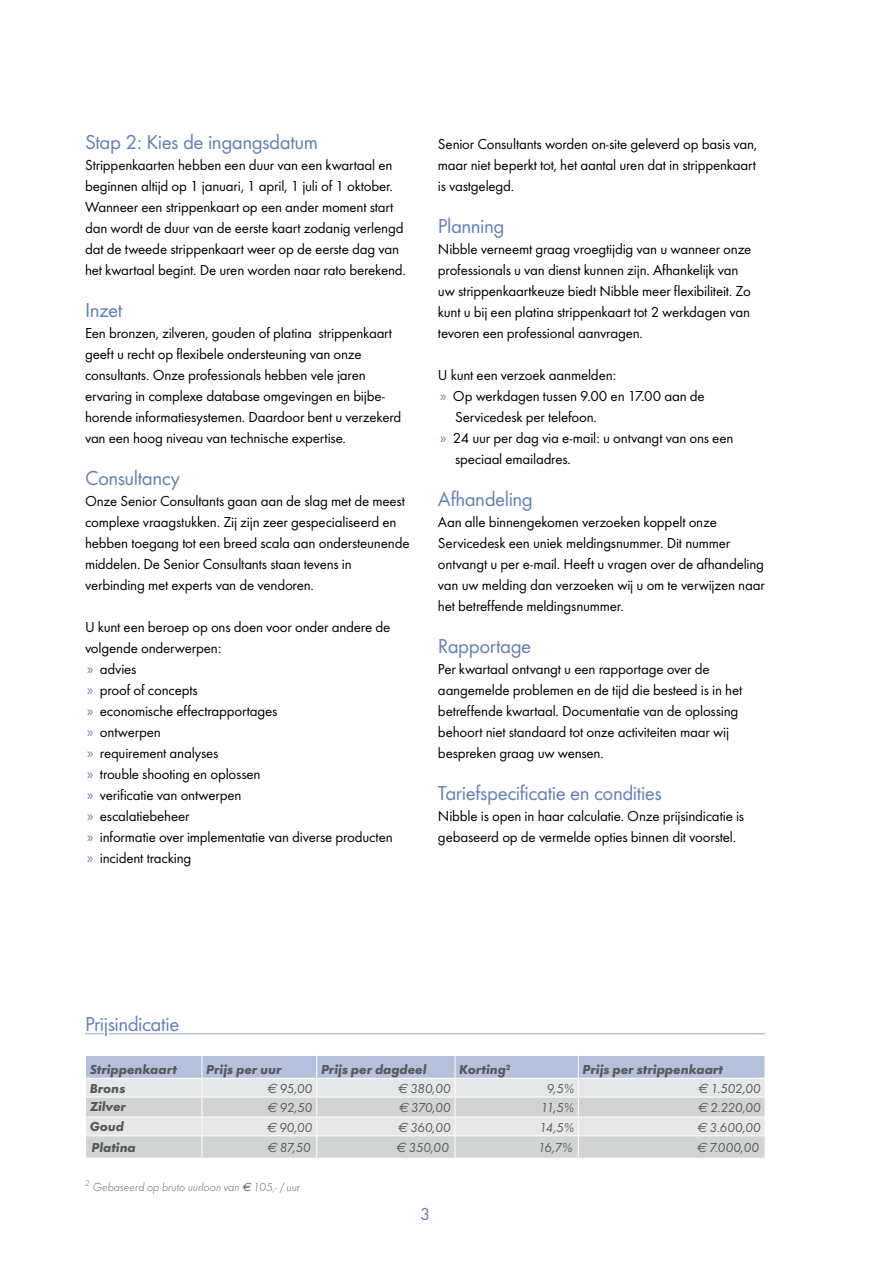
<style>
.page{position:relative;width:893px;height:1263px;background:#fff}
.page>*{position:absolute;margin:0;border:0;box-sizing:border-box;transform-origin:0 0}
.t1{font:21px "Futura T Book Ro 1";letter-spacing:-.025em;color:#6380b6}
.t2{font:18px "Futura T Book Ro 1";color:#6380b6}
.t3{font:15px/21px "Futura T Book Ro 1";letter-spacing:-.015em;color:#000}
.t4{font:13.5px "Futura T Book Oblique Ro 1";letter-spacing:-.02em;color:#58595b}
.t5{font:13.5px "Futura T Bold Oblique Ro 1";letter-spacing:-.005em;color:#58595b}
.t6{font:italic 300 12px "Futura T";letter-spacing:-.005em;color:#58595b}
.s1{font-family:"Myriad Pro";color:#6380b6}
.s2{font-family:"Euro Sans";font-style:italic}
.s3{font-family:"Euro Sans";font-weight:400}
</style>
<div class="page">
<svg style="left:86px;top:1055px;width:679px;height:103px"></svg>
<hr style="left:109px;top:1033px;width:656px;height:1px;background:#b5c0dd">
<svg style="left:85px;top:1033px;width:19px;height:1px"></svg>
<h1 class="t1" style="left:85px;top:130px;width:235px">Stap 2: Kies de ingangsdatum</h1>
<p class="t3" style="left:85px;top:154px;width:322px">Strippenkaarten hebben een duur van een kwartaal en beginnen altijd op 1 januari, 1 april, 1 juli of 1 oktober.<br>Wanneer een strippenkaart op een ander moment start dan wordt de duur van de eerste kaart zodanig verlengd dat de tweede strippenkaart weer op de eerste dag van het kwartaal begint. De uren worden naar rato berekend.</p>
<h1 class="t1" style="left:85px;top:298px;width:39px">Inzet</h1>
<p class="t3" style="left:85px;top:322px;width:318px">Een bronzen, zilveren, gouden of platina strippenkaart geeft u recht op flexibele ondersteuning van onze consultants. Onze professionals hebben vele jaren ervaring in complexe database omgevingen en bijbe&shy;horende informatiesystemen. Daardoor bent u verzekerd van een hoog niveau van technische expertise.</p>
<h1 class="t1" style="left:85px;top:466px;width:97px">Consultancy</h1>
<p class="t3" style="left:85px;top:490px;width:326px">Onze Senior Consultants gaan aan de slag met de meest complexe vraagstukken. Zij zijn zeer gespecialiseerd en hebben toegang tot een breed scala aan ondersteunende middelen. De Senior Consultants staan tevens in verbinding met experts van de vendoren.</p>
<p class="t3" style="left:85px;top:616px;width:309px">U kunt een beroep op ons doen voor onder andere de volgende onderwerpen:<br><span class="s1">»</span> advies<br><span class="s1">»</span> proof of concepts<br><span class="s1">»</span> economische effectrapportages<br><span class="s1">»</span> ontwerpen<br><span class="s1">»</span> requirement analyses<br><span class="s1">»</span> trouble shooting en oplossen<br><span class="s1">»</span> verificatie van ontwerpen<br><span class="s1">»</span> escalatiebeheer<br><span class="s1">»</span> informatie over implementatie van diverse producten <span class="s1">»</span> incident tracking</p>
<p class="t3" style="left:438px;top:133px;width:321px;text-align:justify">Senior Consultants worden on-site geleverd op basis van, maar niet beperkt tot, het aantal uren dat in strippenkaart is vastgelegd.</p>
<h1 class="t1" style="left:438px;top:214px;width:68px">Planning</h1>
<p class="t3" style="left:438px;top:238px;width:315px">Nibble verneemt graag vroegtijdig van u wanneer onze professionals u van dienst kunnen zijn. Afhankelijk van uw strippenkaartkeuze biedt Nibble meer flexibiliteit. Zo kunt u bij een platina strippenkaart tot 2 werkdagen van tevoren een professional aanvragen.</p>
<p class="t3" style="left:438px;top:364px;width:180px">U kunt een verzoek aanmelden:</p>
<p class="t3" style="left:440px;top:385px;width:266px"><span class="s1">»</span> Op werkdagen tussen 9.00 en 17.00 aan de</p>
<p class="t3" style="left:455px;top:406px;width:144px">Servicedesk per telefoon.</p>
<p class="t3" style="left:440px;top:427px;width:295px"><span class="s1">»</span> 24 uur per dag via e-mail: u ontvangt van ons een</p>
<p class="t3" style="left:455px;top:448px;width:117px">speciaal emailadres.</p>
<h1 class="t1" style="left:438px;top:487px;width:96px">Afhandeling</h1>
<p class="t3" style="left:438px;top:511px;width:328px">Aan alle binnengekomen verzoeken koppelt onze Servicedesk een uniek meldingsnummer. Dit nummer ontvangt u per e-mail. Heeft u vragen over de afhandeling van uw melding dan verzoeken wij u om te verwijzen naar het betreffende meldingsnummer.</p>
<h1 class="t1" style="left:438px;top:634px;width:95px">Rapportage</h1>
<p class="t3" style="left:438px;top:658px;width:306px">Per kwartaal ontvangt u een rapportage over de aangemelde problemen en de tijd die besteed is in het betreffende kwartaal. Documentatie van de oplossing behoort niet standaard tot onze activiteiten maar wij bespreken graag uw wensen.</p>
<h1 class="t1" style="left:438px;top:781px;width:225px">Tariefspecificatie en condities</h1>
<p class="t3" style="left:438px;top:805px;width:308px">Nibble is open in haar calculatie. Onze prijsindicatie is gebaseerd op de vermelde opties binnen dit voorstel.</p>
<h1 class="t1" style="left:85px;top:1012px;width:96px">Prijsindicatie</h1>
<p class="t5" style="left:90px;top:1061px;width:89px">Strippenkaart</p>
<p class="t5" style="left:206px;top:1061px;width:77px">Prijs per uur</p>
<p class="t5" style="left:321px;top:1061px;width:107px">Prijs per dagdeel</p>
<p class="t5" style="left:459px;top:1061px;width:53px">Korting<sup>2</sup></p>
<p class="t5" style="left:583px;top:1061px;width:142px">Prijs per strippenkaart</p>
<p class="t5" style="left:90px;top:1080px;width:37px">Brons</p>
<p class="t4" style="left:267px;top:1081px;width:47px"><span class="s2">E</span> 95,00</p>
<p class="t4" style="left:398px;top:1081px;width:55px"><span class="s2">E</span> 380,00</p>
<p class="t4" style="left:547px;top:1081px;width:29px">9,5%</p>
<p class="t4" style="left:698px;top:1081px;width:64px"><span class="s2">E</span> 1.502,00</p>
<p class="t5" style="left:90px;top:1099px;width:38px">Zilver</p>
<p class="t4" style="left:267px;top:1099px;width:47px"><span class="s2">E</span> 92,50</p>
<p class="t4" style="left:398px;top:1099px;width:54px"><span class="s2">E</span> 370,00</p>
<p class="t4" style="left:541px;top:1099px;width:35px">11,5%</p>
<p class="t4" style="left:697px;top:1099px;width:65px"><span class="s2">E</span> 2.220,00</p>
<p class="t5" style="left:90px;top:1119px;width:36px">Goud</p>
<p class="t4" style="left:266px;top:1119px;width:48px"><span class="s2">E</span> 90,00</p>
<p class="t4" style="left:398px;top:1119px;width:55px"><span class="s2">E</span> 360,00</p>
<p class="t4" style="left:539px;top:1119px;width:36px">14,5%</p>
<p class="t4" style="left:697px;top:1119px;width:66px"><span class="s2">E</span> 3.600,00</p>
<p class="t5" style="left:91px;top:1139px;width:46px">Platina</p>
<p class="t4" style="left:267px;top:1140px;width:45px"><span class="s2">E</span> 87,50</p>
<p class="t4" style="left:396px;top:1140px;width:55px"><span class="s2">E</span> 350,00</p>
<p class="t4" style="left:538px;top:1140px;width:36px">16,7%</p>
<p class="t4" style="left:696px;top:1140px;width:64px"><span class="s2">E</span> 7.000,00</p>
<p class="t6" style="left:85px;top:1180px;width:217px"><sup>2</sup> Gebaseerd op bruto uurloon van <span class="s3">E</span> 105,- / uur</p>
<p class="t2" style="left:420px;top:1203px;width:12px">3</p>
</div>
